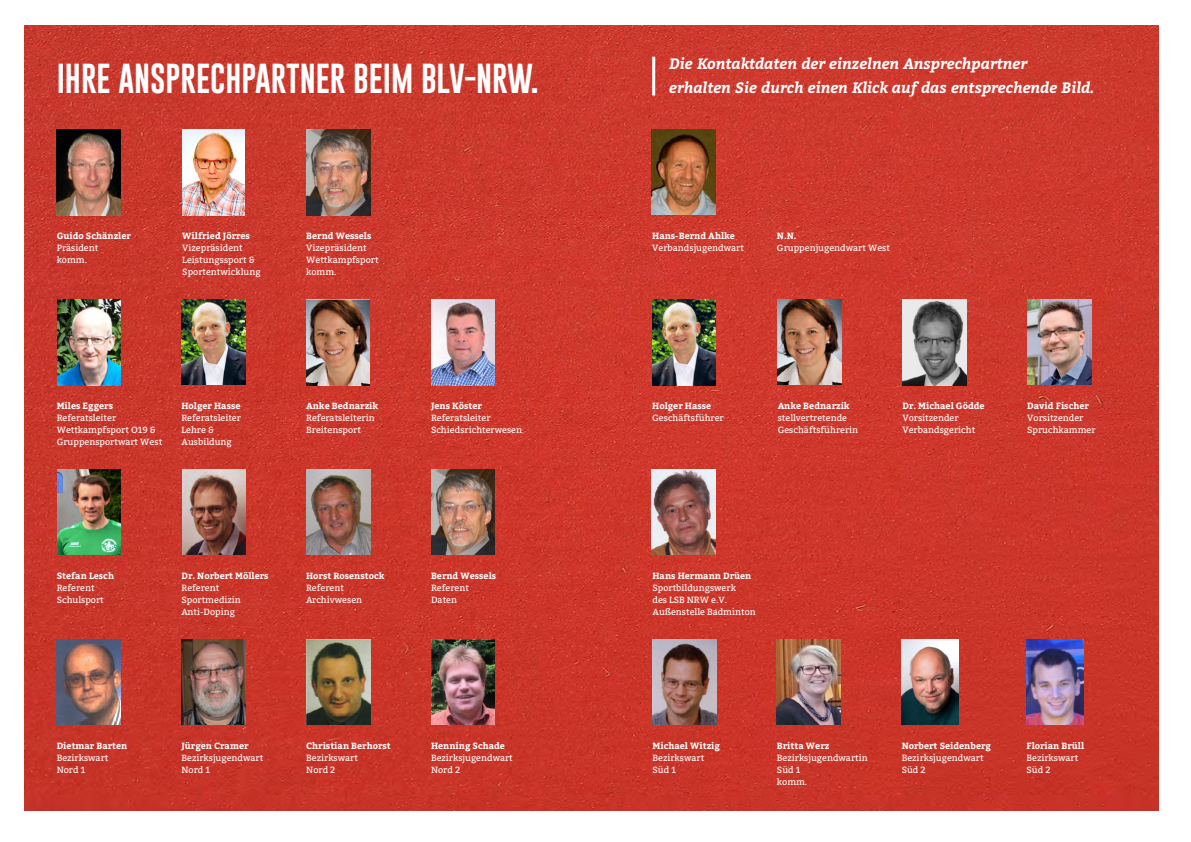
<style>
.page{position:relative;width:1191px;height:842px;background:#fff}
.page>*{position:absolute;margin:0;border:0;box-sizing:border-box;transform-origin:0 0}
.t1{font:30.6px "Gobold Uplow";color:#fff}
.t2{font:italic 700 15px "Bitter";color:#fff}
.t3{font:9px/12.1px "Bitter";color:#fff}
.t4{font:700 9px "Bitter";color:#fff}
</style>
<div class="page">
<img style="left:24px;top:26px;width:1134px;height:785px">
<img style="left:182px;top:130px;width:62px;height:85px">
<img style="left:57px;top:130px;width:63px;height:85px">
<img style="left:57px;top:300px;width:63px;height:85px">
<img style="left:431px;top:300px;width:64px;height:85px">
<img style="left:306px;top:300px;width:64px;height:85px">
<img style="left:57px;top:470px;width:64px;height:85px">
<img style="left:182px;top:470px;width:64px;height:85px">
<img style="left:57px;top:640px;width:63px;height:85px">
<img style="left:431px;top:640px;width:64px;height:85px">
<img style="left:181px;top:640px;width:64px;height:85px">
<img style="left:306px;top:640px;width:64px;height:85px">
<img style="left:652px;top:300px;width:64px;height:85px">
<img style="left:902px;top:300px;width:64px;height:85px">
<img style="left:1027px;top:299px;width:64px;height:86px">
<img style="left:306px;top:470px;width:64px;height:85px">
<img style="left:652px;top:640px;width:64px;height:85px">
<img style="left:777px;top:640px;width:63px;height:85px">
<img style="left:901px;top:640px;width:57px;height:85px">
<img style="left:652px;top:130px;width:63px;height:85px">
<img style="left:306px;top:130px;width:64px;height:85px">
<img style="left:182px;top:299px;width:63px;height:86px">
<img style="left:652px;top:470px;width:63px;height:85px">
<img style="left:1026px;top:639px;width:57px;height:86px">
<img style="left:777px;top:299px;width:64px;height:86px">
<img style="left:431px;top:470px;width:64px;height:85px">
<hr style="left:652px;top:57px;width:3px;height:39px;background:#fff">
<h1 class="t1" style="left:57px;top:54px;width:483px">IHRE ANSPRECHPARTNER BEIM BLV-NRW.</h1>
<h2 class="t2" style="left:669px;top:54px;width:359px">Die Kontaktdaten der einzelnen Ansprechpartner</h2>
<h2 class="t2" style="left:669px;top:78px;width:427px">erhalten Sie durch einen Klick auf das entsprechende Bild.</h2>
<p class="t4" style="left:57px;top:230px;width:76px">Guido Schänzler</p>
<p class="t3" style="left:57px;top:242px;width:43px">Präsident komm.</p>
<p class="t4" style="left:182px;top:230px;width:69px">Wilfried Jörres</p>
<p class="t3" style="left:182px;top:242px;width:80px">Vizepräsident<br>Leistungssport &amp;<br>Sportentwicklung</p>
<p class="t4" style="left:306px;top:230px;width:67px">Bernd Wessels</p>
<p class="t3" style="left:306px;top:242px;width:74px">Vizepräsident<br>Wettkampfsport komm.</p>
<p class="t4" style="left:652px;top:230px;width:84px">Hans-Bernd Ahlke</p>
<p class="t3" style="left:652px;top:242px;width:93px">Verbandsjugendwart</p>
<p class="t4" style="left:777px;top:230px;width:21px">N.N.</p>
<p class="t3" style="left:777px;top:242px;width:114px">Gruppenjugendwart West</p>
<p class="t4" style="left:57px;top:400px;width:58px">Miles Eggers</p>
<p class="t3" style="left:57px;top:412px;width:107px">Referatsleiter<br>Wettkampfsport O19 &amp;<br>Gruppensportwart West</p>
<p class="t4" style="left:181px;top:400px;width:61px">Holger Hasse</p>
<p class="t3" style="left:181px;top:412px;width:61px">Referatsleiter<br>Lehre &amp;<br>Ausbildung</p>
<p class="t4" style="left:306px;top:400px;width:73px">Anke Bednarzik</p>
<p class="t3" style="left:306px;top:412px;width:70px">Referatsleiterin<br>Breitensport</p>
<p class="t4" style="left:431px;top:400px;width:52px">Jens Köster</p>
<p class="t3" style="left:431px;top:412px;width:93px">Referatsleiter<br>Schiedsrichterwesen</p>
<p class="t4" style="left:652px;top:400px;width:61px">Holger Hasse</p>
<p class="t3" style="left:652px;top:412px;width:73px">Geschäftsführer</p>
<p class="t4" style="left:777px;top:400px;width:73px">Anke Bednarzik</p>
<p class="t3" style="left:777px;top:412px;width:82px">stellvertretende<br>Geschäftsführerin</p>
<p class="t4" style="left:902px;top:400px;width:84px">Dr. Michael Gödde</p>
<p class="t3" style="left:902px;top:412px;width:74px">Vorsitzender<br>Verbandsgericht</p>
<p class="t4" style="left:1027px;top:400px;width:63px">David Fischer</p>
<p class="t3" style="left:1027px;top:412px;width:70px">Vorsitzender<br>Spruchkammer</p>
<p class="t4" style="left:57px;top:570px;width:59px">Stefan Lesch</p>
<p class="t3" style="left:57px;top:582px;width:49px">Referent<br>Schulsport</p>
<p class="t4" style="left:181px;top:570px;width:89px">Dr. Norbert Möllers</p>
<p class="t3" style="left:181px;top:582px;width:61px">Referent<br>Sportmedizin<br>Anti-Doping</p>
<p class="t4" style="left:306px;top:570px;width:80px">Horst Rosenstock</p>
<p class="t3" style="left:306px;top:582px;width:58px">Referent<br>Archivwesen</p>
<p class="t4" style="left:431px;top:570px;width:67px">Bernd Wessels</p>
<p class="t3" style="left:431px;top:582px;width:39px">Referent<br>Daten</p>
<p class="t4" style="left:652px;top:570px;width:100px">Hans Hermann Drüen</p>
<p class="t3" style="left:652px;top:582px;width:105px">Sportbildungswerk<br>des LSB NRW e.V.<br>Außenstelle Badminton</p>
<p class="t4" style="left:57px;top:740px;width:72px">Dietmar Barten</p>
<p class="t3" style="left:57px;top:752px;width:53px">Bezirkswart<br>Nord 1</p>
<p class="t4" style="left:181px;top:740px;width:69px">Jürgen Cramer</p>
<p class="t3" style="left:181px;top:752px;width:83px">Bezirksjugendwart<br>Nord 1</p>
<p class="t4" style="left:306px;top:740px;width:86px">Christian Berhorst</p>
<p class="t3" style="left:306px;top:752px;width:53px">Bezirkswart<br>Nord 2</p>
<p class="t4" style="left:431px;top:740px;width:76px">Henning Schade</p>
<p class="t3" style="left:431px;top:752px;width:83px">Bezirksjugendwart<br>Nord 2</p>
<p class="t4" style="left:652px;top:740px;width:69px">Michael Witzig</p>
<p class="t3" style="left:652px;top:752px;width:53px">Bezirkswart<br>Süd 1</p>
<p class="t4" style="left:777px;top:740px;width:54px">Britta Werz</p>
<p class="t3" style="left:777px;top:752px;width:92px">Bezirksjugendwartin<br>Süd 1<br>komm.</p>
<p class="t4" style="left:901px;top:740px;width:91px">Norbert Seidenberg</p>
<p class="t3" style="left:901px;top:752px;width:83px">Bezirksjugendwart<br>Süd 2</p>
<p class="t4" style="left:1026px;top:740px;width:59px">Florian Brüll</p>
<p class="t3" style="left:1026px;top:752px;width:53px">Bezirkswart<br>Süd 2</p>
</div>
